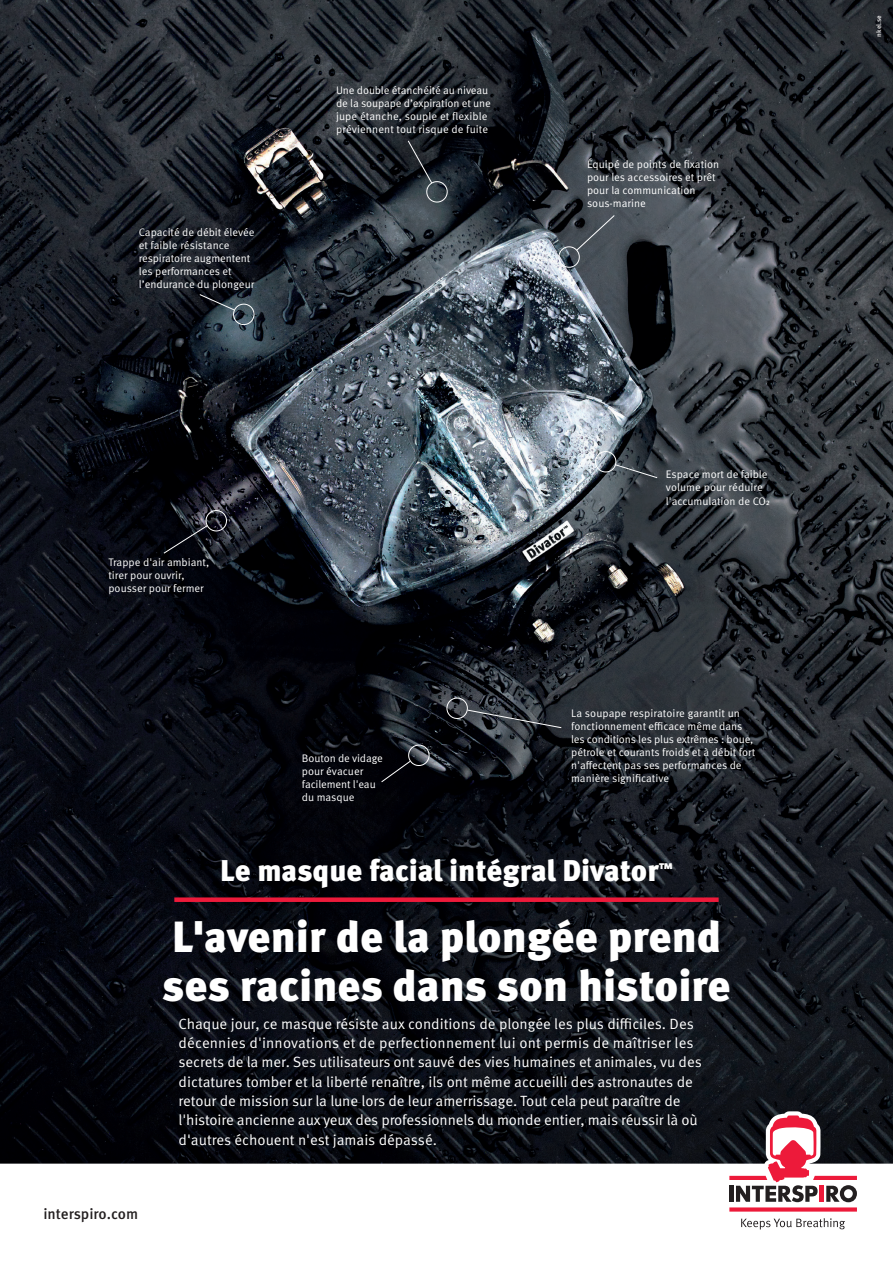
<style>
.page{position:relative;width:893px;height:1263px;background:#fff}
.page>*{position:absolute;margin:0;border:0;box-sizing:border-box;transform-origin:0 0}
.t1{font:900 43.65px/48.8px "Meta Pro";color:#fff}
.t2{font:900 30px "Meta Pro";letter-spacing:-.005em;color:#fff}
.t3{font:500 15px "Meta Pro";letter-spacing:-.005em;color:#231f20}
.t4{font:14.85px/19.4px "Meta Pro Norm";letter-spacing:-.005em;color:#fff}
.t5{font:10.95px/13px "Meta Pro Norm";color:#fff}
.t6{font:500 6.75px "Meta Pro";letter-spacing:-.005em;color:#fff}
</style>
<div class="page">
<img style="left:0;top:0;width:893px;height:1163px">
<div style="left:174px;top:897px;width:545px;height:5px;background:#ed1a3a"></div>
<svg style="left:199px;top:293px;width:36px;height:18px"></svg>
<div style="left:233px;top:303px;width:22px;height:22px;border:1px solid #fff;border-radius:50%"></div>
<div style="left:446px;top:697px;width:22px;height:22px;border:1px solid #fff;border-radius:50%"></div>
<svg style="left:594px;top:450px;width:64px;height:29px;background:#4e565d"></svg>
<svg style="left:407px;top:140px;width:43px;height:65px;background:#293037"></svg>
<svg style="left:556px;top:214px;width:59px;height:56px;background:#4b5259"></svg>
<svg style="left:163px;top:508px;width:66px;height:46px;background:#1f2129"></svg>
<svg style="left:467px;top:709px;width:95px;height:20px;background:#3b4047"></svg>
<svg style="left:380px;top:743px;width:51px;height:40px;background:#1a1b21"></svg>
<svg style="left:741px;top:1218px;width:104px;height:11px"></svg>
<svg style="left:729px;top:1111px;width:128px;height:100px"></svg>
<p class="t5" style="left:139px;top:225px;width:117px">Capacité de débit élevée et faible résistance respiratoire augmentent les performances et l’endurance du plongeur</p>
<p class="t5" style="left:336px;top:83px;width:156px">Une double étanchéité au niveau de la soupape d’expiration et une jupe étanche, souple et flexible préviennent tout risque de fuite</p>
<p class="t5" style="left:108px;top:555px;width:102px">Trappe d'air ambiant, tirer pour ouvrir, pousser pour fermer</p>
<p class="t5" style="left:302px;top:750px;width:82px">Bouton de vidage pour évacuer facilement l'eau du masque</p>
<p class="t5" style="left:587px;top:157px;width:134px">Équipé de points de fixation pour les accessoires et prêt pour la communication sous-marine</p>
<p class="t5" style="left:666px;top:467px;width:106px">Espace mort de faible volume pour réduire l'accumulation de CO2</p>
<p class="t5" style="left:571px;top:706px;width:186px">La soupape respiratoire garantit un fonctionnement efficace même dans les conditions les plus extrêmes : boue, pétrole et courants froids et à débit fort n'affectent pas ses performances de manière significative</p>
<h2 class="t2" style="left:220px;top:847px;width:454px">Le masque facial intégral Divator<sup>™</sup></h2>
<h3 class="t3" style="left:43px;top:1202px;width:96px">interspiro.com</h3>
<h1 class="t1" style="left:162px;top:910px;width:570px">L'avenir de la plongée prend ses racines dans son histoire</h1>
<p class="t4" style="left:179px;top:1013px;width:525px">Chaque jour, ce masque résiste aux conditions de plongée les plus difficiles. Des décennies d'innovations et de perfectionnement lui ont permis de maîtriser les secrets de la mer. Ses utilisateurs ont sauvé des vies humaines et animales, vu des dictatures tomber et la liberté renaître, ils ont même accueilli des astronautes de retour de mission sur la lune lors de leur amerrissage. Tout cela peut paraître de l'histoire ancienne aux yeux des professionnels du monde entier, mais réussir là où d'autres échouent n'est jamais dépassé.</p>
<p class="t6" style="left:873px;top:37px;width:23px;rotate:-90deg">nkel.se</p>
</div>
